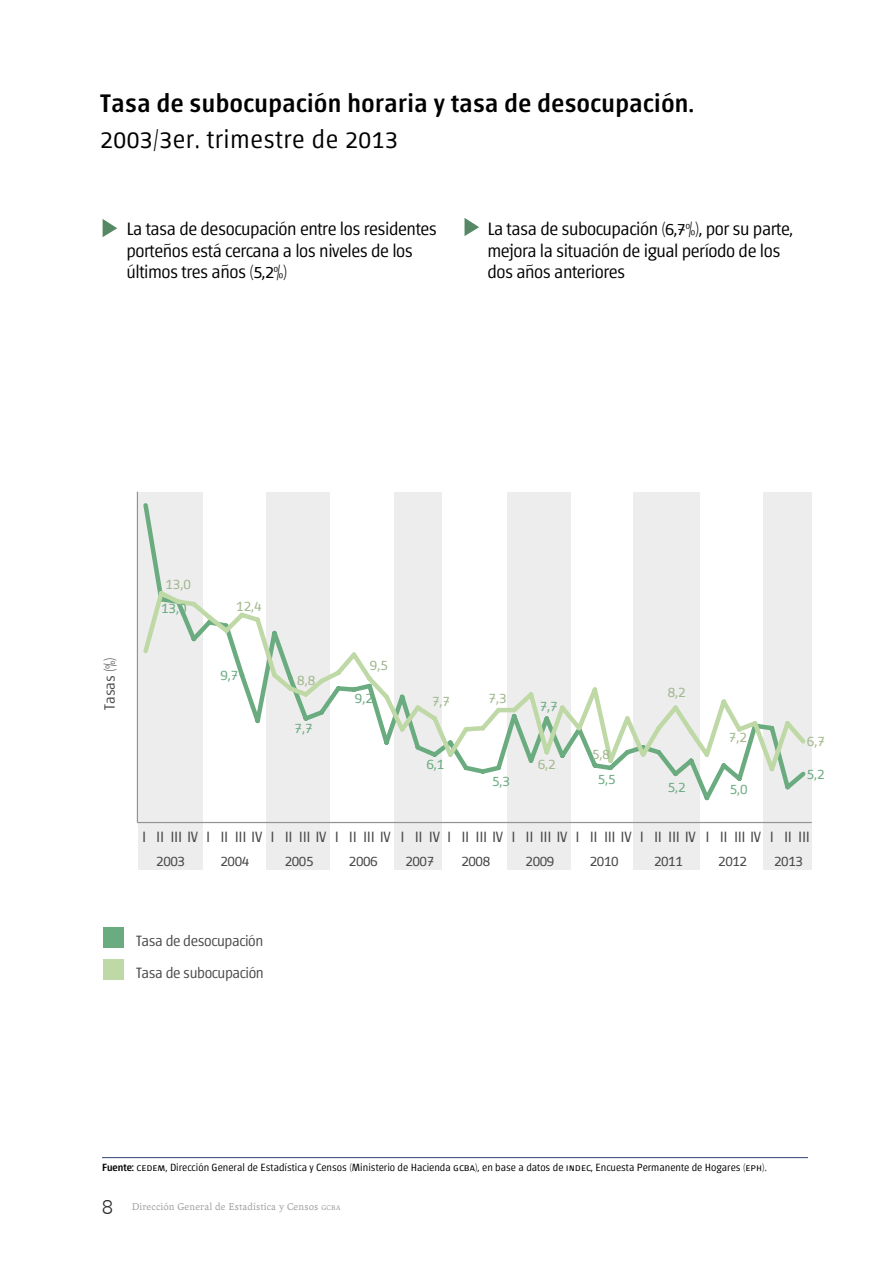
<style>
.page{position:relative;width:893px;height:1263px;background:#fff}
.page>*{position:absolute;margin:0;border:0;box-sizing:border-box;transform-origin:0 0}
.t1{font:500 25.5px "Chaco";letter-spacing:.02em;color:#000}
.t2{font:300 25.5px "Chaco";letter-spacing:.02em;color:#000}
.t3{font:300 18px/21.6px "Chaco";letter-spacing:-.025em;color:#000}
.t4{font:300 15px/32.4px "Chaco";letter-spacing:-.025em;color:#484848}
.t5{font:300 15px "Chaco";color:#a1b78c}
.t6{font:300 15px "Chaco";color:#6aab80}
.t7{font:300 15px "Chaco";color:#6dab82}
.t8{font:300 10.5px "Chaco";color:#000}
.t9{font:10.5px "Andralis ND Os F";letter-spacing:.02em;color:#9f9f9f}
.s1{font-weight:500}
.s2{font-family:"Zurich BT";font-weight:300;font-size:19.5px;color:#292929}
.s3{font-size:7.35px}
</style>
<div class="page">
<svg style="left:103px;top:219px;width:14px;height:18px"></svg>
<svg style="left:464px;top:218px;width:15px;height:18px"></svg>
<div style="left:138px;top:492px;width:65px;height:378px;background:#ededed"></div>
<div style="left:266px;top:492px;width:64px;height:378px;background:#ededed"></div>
<div style="left:394px;top:492px;width:48px;height:378px;background:#ededed"></div>
<div style="left:507px;top:492px;width:64px;height:378px;background:#ededed"></div>
<div style="left:633px;top:492px;width:67px;height:378px;background:#ededed"></div>
<div style="left:763px;top:492px;width:49px;height:378px;background:#ededed"></div>
<div style="left:103px;top:927px;width:20px;height:20px;background:#6aab80"></div>
<div style="left:103px;top:960px;width:20px;height:20px;background:#bed8a6"></div>
<hr style="left:137px;top:492px;width:1px;height:330px;background:#959391">
<hr style="left:137px;top:822px;width:675px;height:1px;background:#959391">
<svg style="left:143px;top:503px;width:662px;height:298px"></svg>
<svg style="left:143px;top:587px;width:663px;height:188px"></svg>
<hr style="left:102px;top:1157px;width:706px;height:1px;background:#314377">
<h1 class="t1" style="left:100px;top:91px;width:595px">Tasa de subocupación horaria y tasa de desocupación.</h1>
<h1 class="t2" style="left:100px;top:127px;width:299px">2003/3er. trimestre de 2013</h1>
<p class="t3" style="left:127px;top:219px;width:312px">La tasa de desocupación entre los residentes porteños está cercana a los niveles de los últimos tres años (5,2%)</p>
<p class="t3" style="left:487px;top:219px;width:307px">La tasa de subocupación (6,7%), por su parte, mejora la situación de igual período de los dos años anteriores</p>
<p class="t4" style="left:94px;top:710px;width:54px;rotate:-90deg">Tasas (%)</p>
<p class="t5" style="left:165px;top:577px;width:27px">13,0</p>
<p class="t6" style="left:161px;top:601px;width:27px">13,0</p>
<p class="t5" style="left:236px;top:599px;width:27px">12,4</p>
<p class="t6" style="left:220px;top:668px;width:19px">9,7</p>
<p class="t5" style="left:297px;top:673px;width:19px">8,8</p>
<p class="t6" style="left:295px;top:721px;width:19px">7,7</p>
<p class="t5" style="left:370px;top:658px;width:19px">9,5</p>
<p class="t6" style="left:355px;top:691px;width:19px">9,2</p>
<p class="t5" style="left:432px;top:694px;width:19px">7,7</p>
<p class="t5" style="left:489px;top:691px;width:19px">7,3</p>
<p class="t6" style="left:426px;top:757px;width:19px">6,1</p>
<p class="t7" style="left:492px;top:774px;width:19px">5,3</p>
<p class="t6" style="left:540px;top:699px;width:19px">7,7</p>
<p class="t5" style="left:538px;top:757px;width:19px">6,2</p>
<p class="t5" style="left:592px;top:747px;width:19px">5,8</p>
<p class="t7" style="left:598px;top:772px;width:19px">5,5</p>
<p class="t5" style="left:668px;top:685px;width:19px">8,2</p>
<p class="t5" style="left:729px;top:730px;width:19px">7,2</p>
<p class="t5" style="left:807px;top:734px;width:19px">6,7</p>
<p class="t7" style="left:668px;top:780px;width:19px">5,2</p>
<p class="t7" style="left:730px;top:782px;width:19px">5,0</p>
<p class="t7" style="left:807px;top:767px;width:19px">5,2</p>
<p class="t4" style="left:156px;top:826px;width:655px;line-height:23.7px;text-indent:-14px">I II III IV I II III IV I II III IV I II III IV I II IV I II III IV I II III IV I II III IV I II III IV I II III IV I II III<br>2003</p>
<p class="t4" style="left:220px;top:845px;width:30px">2004</p>
<p class="t4" style="left:285px;top:845px;width:30px">2005</p>
<p class="t4" style="left:349px;top:845px;width:30px">2006</p>
<p class="t4" style="left:405px;top:845px;width:30px">2007</p>
<p class="t4" style="left:461px;top:845px;width:30px">2008</p>
<p class="t4" style="left:526px;top:845px;width:30px">2009</p>
<p class="t4" style="left:590px;top:845px;width:30px">2010</p>
<p class="t4" style="left:654px;top:845px;width:30px">2011</p>
<p class="t4" style="left:718px;top:845px;width:30px">2012</p>
<p class="t4" style="left:774px;top:845px;width:30px">2013</p>
<p class="t4" style="left:136px;top:925px;width:129px">Tasa de desocupación<br>Tasa de subocupación</p>
<p class="t8" style="left:102px;top:1162px;width:666px"><span class="s1">Fuente:</span> cedem, Dirección General de Estadística y Censos (Ministerio de Hacienda gcba), en base a datos de indec, Encuesta Permanente de Hogares (eph).</p>
<p class="t9" style="left:102px;top:1201px;width:240px"><span class="s2">8</span> Dirección General de Estadística y Censos <span class="s3">gcba</span></p>
</div>
